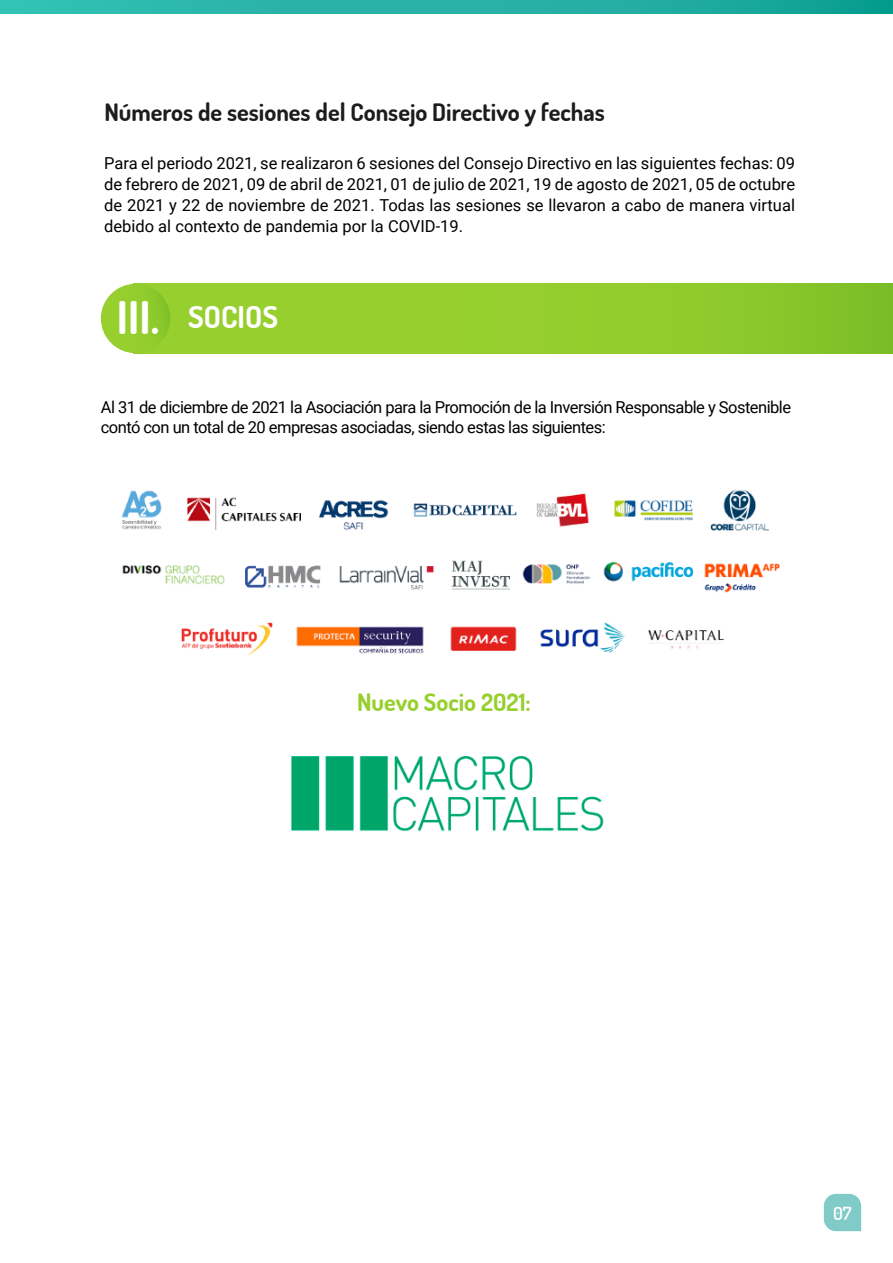
<style>
.page{position:relative;width:893px;height:1263px;background:#fff}
.page>*{position:absolute;margin:0;border:0;box-sizing:border-box;transform-origin:0 0}
.t1{font:700 30px "Dosis";color:#fff}
.t2{font:700 24px "Dosis";color:#1c1c1c}
.t3{font:700 24px "Dosis";color:#96cf2e}
.t4{font:600 18px "Dosis";color:#fff}
.t5{font:16.5px/21px "Roboto";letter-spacing:-.03em;color:#000;text-align:justify}
.s1{font-size:45px}
</style>
<div class="page">
<svg style="left:824px;top:1194px;width:37px;height:37px"></svg>
<svg style="left:0;top:0;width:893px;height:14px;background:#24b0a5"></svg>
<img style="left:121px;top:489px;width:659px;height:167px">
<img style="left:291px;top:756px;width:313px;height:76px">
<div style="left:134px;top:284px;width:759px;height:69px;background:linear-gradient(to right,#9cd330,#86c52a)"></div>
<div style="left:101px;top:284px;width:69px;height:69px;background:linear-gradient(to right,#9cd231,#88c62a);border-radius:35px"></div>
<h2 class="t2" style="left:104px;top:95px;width:502px">Números de sesiones del Consejo Directivo y fechas</h2>
<p class="t5" style="left:104px;top:152px;width:692px">Para el periodo 2021, se realizaron 6 sesiones del Consejo Directivo en las siguientes fechas: 09 de febrero de 2021, 09 de abril de 2021, 01 de julio de 2021, 19 de agosto de 2021, 05 de octubre de 2021 y 22 de noviembre de 2021. Todas las sesiones se llevaron a cabo de manera virtual debido al contexto de pandemia por la COVID-19.</p>
<h1 class="t1" style="left:117px;top:296px;width:163px"><span class="s1">III.</span> SOCIOS</h1>
<p class="t5" style="left:101px;top:396px;width:692px;line-height:19.8px">Al 31 de diciembre de 2021 la Asociación para la Promoción de la Inversión Responsable y Sostenible contó con un total de 20 empresas asociadas, siendo estas las siguientes:</p>
<h2 class="t3" style="left:357px;top:685px;width:175px">Nuevo Socio 2021:</h2>
<p class="t4" style="left:833px;top:1200px;width:20px">07</p>
</div>
